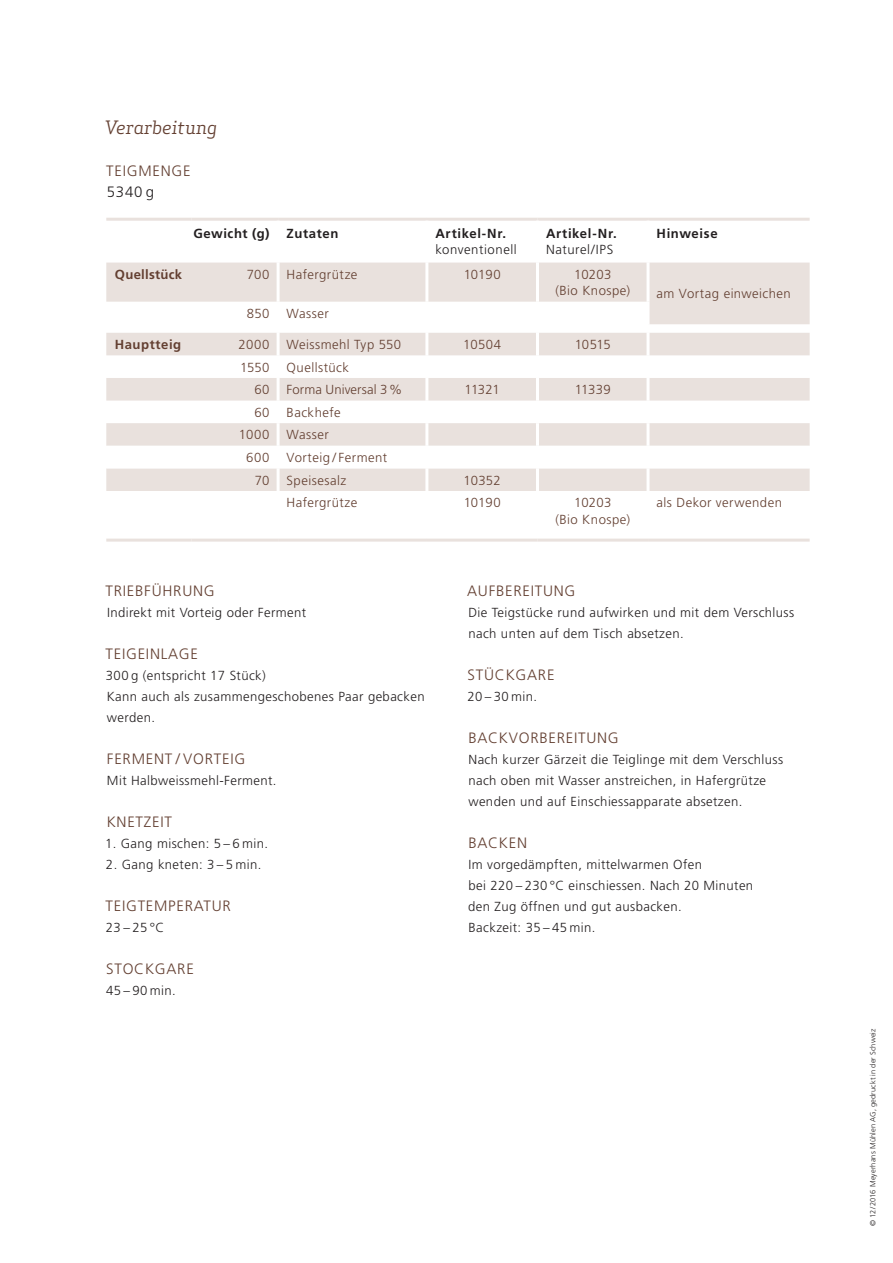
<style>
.page{position:relative;width:893px;height:1263px;background:#fff}
.page>*{position:absolute;margin:0;border:0;box-sizing:border-box;transform-origin:0 0}
.t1{font:italic 18px "Apex Serif";color:#633f31}
.t2{font:300 15px "Frutiger LT";letter-spacing:.05em;color:#633f31}
.t3{font:300 15px "Frutiger LT";color:#231f20}
.t4{font:300 13.2px/21px "Frutiger LT";letter-spacing:.03em;color:#231f20}
.t5{font:300 13.2px/16.5px "Frutiger LT";letter-spacing:.035em;color:#633f31;text-align:center}
.t6{font:700 13.2px "Frutiger LT";letter-spacing:.05em;color:#231f20}
.t7{font:700 13.2px "Frutiger LT";letter-spacing:.025em;color:#633f31}
.t8{font:300 13.2px "Frutiger LT";letter-spacing:.005em;color:#633f31}
.t9{font:300 7.5px "Frutiger LT";letter-spacing:.015em;color:#231f20}
</style>
<div class="page">
<svg style="left:106px;top:263px;width:704px;height:183px;fill:#e9e1dd"></svg>
<div style="left:106px;top:468px;width:704px;height:23px;background:#e9e1dd"></div>
<hr style="left:106px;top:218px;width:85px;height:3px;background:#e9e1dd">
<hr style="left:191px;top:218px;width:87px;height:3px;background:#e9e1dd">
<hr style="left:278px;top:218px;width:149px;height:3px;background:#e9e1dd">
<hr style="left:427px;top:218px;width:110px;height:3px;background:#e9e1dd">
<hr style="left:537px;top:218px;width:111px;height:3px;background:#e9e1dd">
<hr style="left:648px;top:218px;width:162px;height:3px;background:#e9e1dd">
<hr style="left:277px;top:263px;width:3px;height:39px;background:#fff">
<hr style="left:425px;top:263px;width:3px;height:39px;background:#fff">
<hr style="left:536px;top:263px;width:3px;height:39px;background:#fff">
<hr style="left:277px;top:302px;width:3px;height:22px;background:#fff">
<hr style="left:425px;top:302px;width:3px;height:22px;background:#fff">
<hr style="left:536px;top:302px;width:3px;height:22px;background:#fff">
<svg style="left:277px;top:324px;width:3px;height:9px"></svg>
<svg style="left:425px;top:324px;width:3px;height:9px"></svg>
<svg style="left:536px;top:324px;width:3px;height:9px"></svg>
<hr style="left:277px;top:333px;width:3px;height:22px;background:#fff">
<hr style="left:425px;top:333px;width:3px;height:22px;background:#fff">
<hr style="left:536px;top:333px;width:3px;height:22px;background:#fff">
<hr style="left:277px;top:355px;width:3px;height:23px;background:#fff">
<hr style="left:425px;top:355px;width:3px;height:23px;background:#fff">
<hr style="left:536px;top:355px;width:3px;height:23px;background:#fff">
<hr style="left:277px;top:378px;width:3px;height:23px;background:#fff">
<hr style="left:425px;top:378px;width:3px;height:23px;background:#fff">
<hr style="left:536px;top:378px;width:3px;height:23px;background:#fff">
<hr style="left:277px;top:401px;width:3px;height:22px;background:#fff">
<hr style="left:425px;top:401px;width:3px;height:22px;background:#fff">
<hr style="left:536px;top:401px;width:3px;height:22px;background:#fff">
<hr style="left:277px;top:423px;width:3px;height:23px;background:#fff">
<hr style="left:425px;top:423px;width:3px;height:23px;background:#fff">
<hr style="left:536px;top:423px;width:3px;height:23px;background:#fff">
<hr style="left:277px;top:468px;width:3px;height:23px;background:#fff">
<hr style="left:425px;top:468px;width:3px;height:23px;background:#fff">
<hr style="left:536px;top:468px;width:3px;height:23px;background:#fff">
<hr style="left:646px;top:263px;width:4px;height:39px;background:#f7f5f3">
<svg style="left:646px;top:302px;width:4px;height:22px"></svg>
<svg style="left:646px;top:324px;width:4px;height:9px"></svg>
<hr style="left:646px;top:333px;width:4px;height:22px;background:#faf8f7">
<hr style="left:646px;top:355px;width:4px;height:23px;background:#fff">
<hr style="left:646px;top:378px;width:4px;height:23px;background:#f9f7f6">
<hr style="left:646px;top:401px;width:4px;height:22px;background:#fff">
<hr style="left:646px;top:423px;width:4px;height:23px;background:#f9f8f6">
<svg style="left:646px;top:468px;width:4px;height:23px"></svg>
<hr style="left:106px;top:539px;width:85px;height:3px;background:#e9e1dd">
<hr style="left:191px;top:539px;width:87px;height:3px;background:#e9e1dd">
<hr style="left:278px;top:539px;width:149px;height:3px;background:#e9e1dd">
<hr style="left:427px;top:539px;width:110px;height:3px;background:#e9e1dd">
<hr style="left:537px;top:539px;width:111px;height:3px;background:#e9e1dd">
<hr style="left:648px;top:539px;width:162px;height:3px;background:#e9e1dd">
<h1 class="t1" style="left:105px;top:116px;width:114px">Verarbeitung</h1>
<p class="t2" style="left:106px;top:162px;width:86px">TEIGMENGE</p>
<p class="t3" style="left:107px;top:183px;width:49px">5340 g</p>
<p class="t6" style="left:193px;top:225px;width:78px">Gewicht (g)</p>
<p class="t6" style="left:287px;top:225px;width:53px">Zutaten</p>
<p class="t6" style="left:435px;top:225px;width:72px">Artikel-Nr.</p>
<p class="t4" style="left:435px;top:239px;width:83px">konventionell</p>
<p class="t6" style="left:546px;top:225px;width:72px">Artikel-Nr.</p>
<p class="t4" style="left:546px;top:239px;width:69px">Naturel/IPS</p>
<p class="t7" style="left:115px;top:266px;width:69px">Quellstück</p>
<p class="t5" style="left:247px;top:266px;width:24px">700</p>
<p class="t5" style="left:287px;top:266px;width:72px">Hafergrütze</p>
<p class="t5" style="left:464px;top:266px;width:38px">10190</p>
<p class="t5" style="left:555px;top:266px;width:76px">10203<br>(Bio Knospe)</p>
<p class="t5" style="left:247px;top:305px;width:24px">850</p>
<p class="t5" style="left:287px;top:305px;width:44px">Wasser</p>
<p class="t6" style="left:657px;top:225px;width:63px">Hinweise</p>
<p class="t5" style="left:657px;top:286px;width:136px">am Vortag einweichen</p>
<p class="t7" style="left:115px;top:337px;width:68px">Hauptteig</p>
<p class="t5" style="left:239px;top:336px;width:33px">2000</p>
<p class="t5" style="left:287px;top:336px;width:116px">Weissmehl Typ 550</p>
<p class="t5" style="left:463px;top:336px;width:40px">10504</p>
<p class="t5" style="left:575px;top:336px;width:38px">10515</p>
<p class="t5" style="left:240px;top:359px;width:31px">1550</p>
<p class="t5" style="left:287px;top:359px;width:64px">Quellstück</p>
<p class="t5" style="left:254px;top:382px;width:17px">60</p>
<p class="t8" style="left:287px;top:382px;width:117px">Forma Universal 3%</p>
<p class="t5" style="left:465px;top:382px;width:37px">11321</p>
<p class="t5" style="left:575px;top:382px;width:37px">11339</p>
<p class="t5" style="left:254px;top:404px;width:17px">60</p>
<p class="t5" style="left:287px;top:404px;width:56px">Backhefe</p>
<p class="t5" style="left:239px;top:427px;width:32px">1000</p>
<p class="t5" style="left:287px;top:427px;width:44px">Wasser</p>
<p class="t5" style="left:246px;top:449px;width:25px">600</p>
<p class="t5" style="left:287px;top:449px;width:102px">Vorteig / Ferment</p>
<p class="t5" style="left:255px;top:472px;width:16px">70</p>
<p class="t5" style="left:287px;top:472px;width:61px">Speisesalz</p>
<p class="t5" style="left:464px;top:472px;width:39px">10352</p>
<p class="t5" style="left:287px;top:495px;width:72px">Hafergrütze</p>
<p class="t5" style="left:464px;top:495px;width:38px">10190</p>
<p class="t5" style="left:555px;top:495px;width:76px">10203<br>(Bio Knospe)</p>
<p class="t5" style="left:657px;top:495px;width:127px">als Dekor verwenden</p>
<p class="t2" style="left:106px;top:582px;width:111px">TRIEBFÜHRUNG</p>
<p class="t4" style="left:107px;top:602px;width:201px">Indirekt mit Vorteig oder Ferment</p>
<p class="t2" style="left:106px;top:645px;width:94px">TEIGEINLAGE</p>
<p class="t4" style="left:106px;top:665px;width:320px">300 g (entspricht 17 Stück)<br>Kann auch als zusammengeschobenes Paar gebacken werden.</p>
<p class="t2" style="left:107px;top:750px;width:140px">FERMENT / VORTEIG</p>
<p class="t4" style="left:107px;top:770px;width:171px">Mit Halbweissmehl-Ferment.</p>
<p class="t2" style="left:107px;top:813px;width:67px">KNETZEIT</p>
<p class="t4" style="left:105px;top:833px;width:165px">1. Gang mischen: 5 – 6 min.</p>
<p class="t4" style="left:106px;top:854px;width:157px">2. Gang kneten: 3 – 5 min.</p>
<p class="t2" style="left:106px;top:897px;width:127px">TEIGTEMPERATUR</p>
<p class="t4" style="left:106px;top:917px;width:60px">23–25°C</p>
<p class="t2" style="left:106px;top:960px;width:89px">STOCKGARE</p>
<p class="t4" style="left:106px;top:980px;width:71px">45 – 90 min.</p>
<p class="t2" style="left:467px;top:582px;width:110px">AUFBEREITUNG</p>
<p class="t4" style="left:468px;top:602px;width:327px">Die Teigstücke rund aufwirken und mit dem Verschluss nach unten auf dem Tisch absetzen.</p>
<p class="t2" style="left:468px;top:666px;width:88px">STÜCKGARE</p>
<p class="t4" style="left:467px;top:686px;width:71px">20 – 30 min.</p>
<p class="t2" style="left:468px;top:729px;width:152px">BACKVORBEREITUNG</p>
<p class="t4" style="left:468px;top:749px;width:316px">Nach kurzer Gärzeit die Teiglinge mit dem Verschluss nach oben mit Wasser anstreichen, in Hafergrütze wenden und auf Einschiessapparate absetzen.</p>
<p class="t2" style="left:468px;top:834px;width:60px">BACKEN</p>
<p class="t4" style="left:468px;top:854px;width:287px">Im vorgedämpften, mittelwarmen Ofen<br>bei 220 – 230 °C einschiessen. Nach 20 Minuten den Zug öffnen und gut ausbacken.<br>Backzeit: 35 – 45 min.</p>
<p class="t9" style="left:869px;top:1226px;width:199px;rotate:-90deg">© 12/2016 Meyerhans Mühlen AG, gedruckt in der Schweiz</p>
</div>
